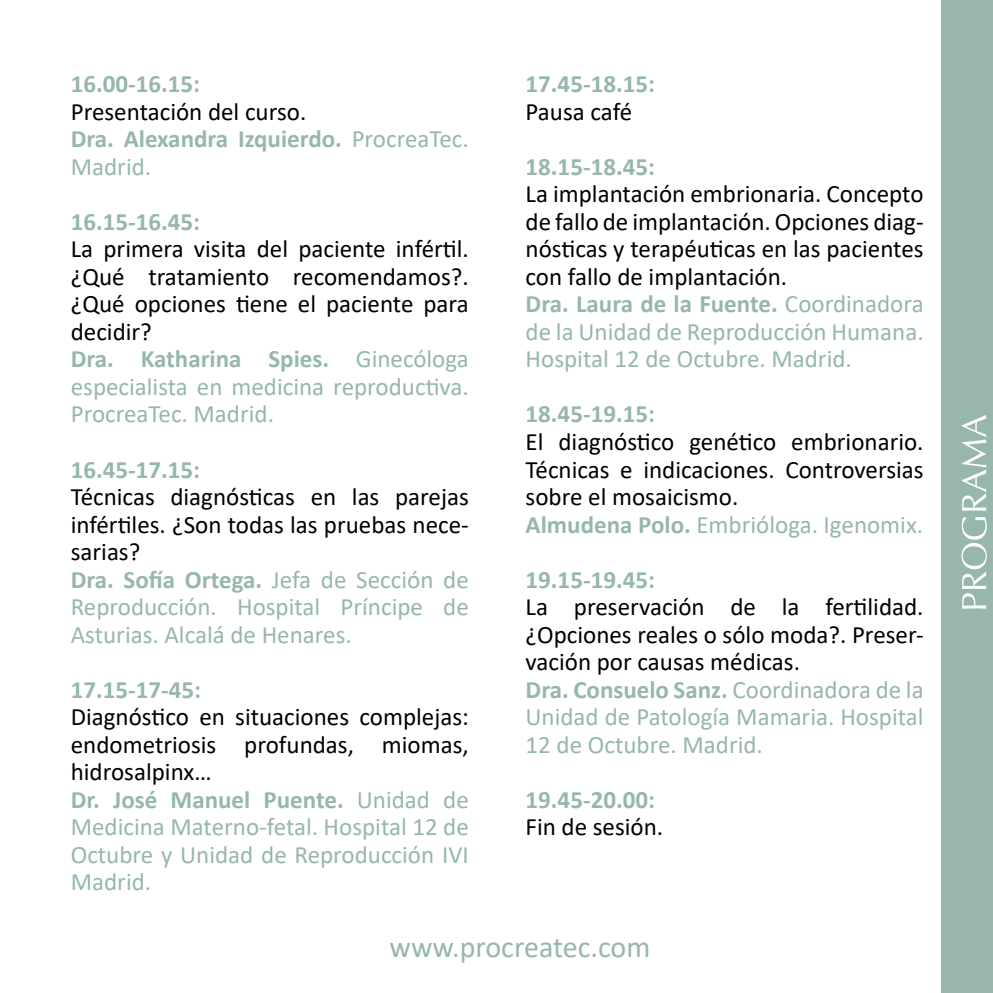
<style>
.page{position:relative;width:993px;height:993px;background:#fff}
.page>*{position:absolute;margin:0;border:0;box-sizing:border-box;transform-origin:0 0}
.t1{font:55px "Iris UPC";color:#fff}
.t2{font:30px "Calibri";color:#97b7aa}
.t3{font:25px/27.5px "Calibri";color:#000}
.t4{font:25px/27.5px "Calibri";color:#97b7aa}
.t5{font:700 25px/27.5px "Calibri";color:#97b7aa}
.s1{font-weight:400;color:#000}
.s2{font-weight:400}
.s3{font-weight:700;color:#97b7aa}
.s4{color:#97b7aa}
.s5{color:#000}
.s6{font-weight:700}
</style>
<div class="page">
<div style="left:941px;top:0;width:51px;height:992px;background:#97b7aa"></div>
<p class="t5" style="left:71px;top:72px;width:131px">16.00-16.15:</p>
<p class="t5" style="left:71px;top:99px;width:399px"><span class="s1">Presentación del curso.<br></span>Dra. Alexandra Izquierdo. <span class="s2">ProcreaTec.<br>Madrid.</span></p>
<p class="t5" style="left:71px;top:209px;width:131px">16.15-16.45:</p>
<p class="t3" style="left:71px;top:234px;width:399px">La primera visita del paciente inféril. ¿Qué tratamiento recomendamos?. ¿Qué opciones iene el paciente para decidir?<br><span class="s3">Dra. Katharina Spies.</span> <span class="s4">Ginecóloga especialista en medicina reproduciva.<br>ProcreaTec. Madrid.</span></p>
<p class="t5" style="left:71px;top:457px;width:131px">16.45-17.15:</p>
<p class="t3" style="left:71px;top:482px;width:399px">Técnicas diagnósicas en las parejas infériles. ¿Son todas las pruebas nece&shy;sarias?<br><span class="s3">Dra. Soía Ortega.</span> <span class="s4">Jefa de Sección de<br>Reproducción. Hospital Príncipe de<br>Asturias. Alcalá de Henares.</span></p>
<p class="t5" style="left:71px;top:677px;width:132px">17.15-17-45:</p>
<p class="t4" style="left:71px;top:705px;width:399px"><span class="s5">Diagnósico en situaciones complejas: endometriosis profundas, miomas, hidrosalpinx…<br></span><span class="s6">Dr. José Manuel Puente.</span> Unidad de<br>Medicina Materno-fetal. Hospital 12 de<br>Octubre y Unidad de Reproducción IVI<br>Madrid.</p>
<p class="t5" style="left:525px;top:72px;width:131px">17.45-18.15:</p>
<p class="t3" style="left:525px;top:100px;width:108px">Pausa café</p>
<p class="t5" style="left:525px;top:154px;width:131px">18.15-18.45:</p>
<p class="t3" style="left:525px;top:179px;width:399px">La implantación embrionaria. Concepto de fallo de implantación. Opciones diag&shy;nósicas y terapéuicas en las pacientes con fallo de implantación.<br><span class="s3">Dra. Laura de la Fuente.</span> <span class="s4">Coordinadora de la Unidad de Reproducción Humana.<br>Hospital 12 de Octubre. Madrid.</span></p>
<p class="t5" style="left:525px;top:402px;width:131px">18.45-19.15:</p>
<p class="t3" style="left:525px;top:427px;width:399px">El diagnósico genéico embrionario.<br>Técnicas e indicaciones. Controversias sobre el mosaicismo.<br><span class="s3">Almudena Polo.</span> <span class="s4">Embrióloga. Igenomix.</span></p>
<p class="t5" style="left:525px;top:567px;width:131px">19.15-19.45:</p>
<p class="t3" style="left:525px;top:592px;width:399px">La preservación de la ferilidad. ¿Opciones reales o sólo moda?. Preser&shy;vación por causas médicas.<br><span class="s3">Dra. Consuelo Sanz.</span> <span class="s4">Coordinadora de la Unidad de Patología Mamaria. Hospital 12 de Octubre. Madrid.</span></p>
<p class="t5" style="left:525px;top:787px;width:131px">19.45-20.00:</p>
<p class="t3" style="left:525px;top:812px;width:139px">Fin de sesión.</p>
<p class="t2" style="left:389px;top:925px;width:262px">www.procreatec.com</p>
<h1 class="t1" style="left:934px;top:611px;width:199px;rotate:-90deg">PROGRAMA</h1>
</div>
